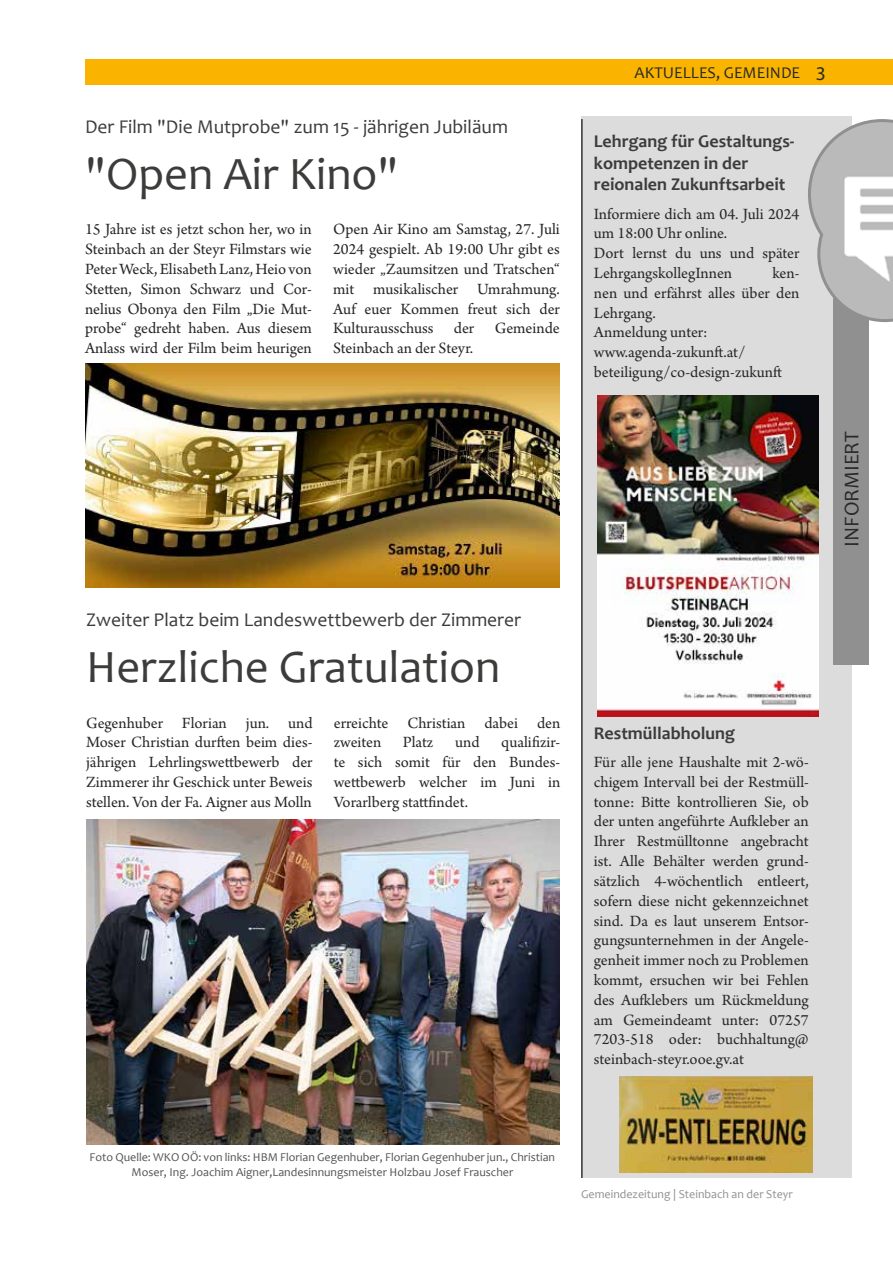
<style>
.page{position:relative;width:893px;height:1263px;background:#fff}
.page>*{position:absolute;margin:0;border:0;box-sizing:border-box;transform-origin:0 0}
.t1{font:46.5px "Candara";color:#3c3c3b}
.t2{font:21px "Candara";color:#282827}
.t3{font:19.5px "Candara";color:#3c3c3b}
.t4{font:700 18px/21.6px "Candara";color:#3c3c3b}
.t5{font:16.5px/19.8px "Arno Pro";color:#282827;text-align:justify}
.t6{font:16.5px "Candara";color:#282827}
.t7{font:12px/14.4px "Candara";color:#555454;text-align:center}
.t8{font:12px "Candara";color:#909090}
.s1{font-family:"Myriad Pro";font-size:19.5px}
</style>
<div class="page">
<div style="left:85px;top:60px;width:808px;height:25px;background:#fab400"></div>
<div style="left:581px;top:117px;width:270px;height:1061px;background:#dcdcdc"></div>
<div style="left:833px;top:267px;width:35px;height:397px;background:#909090"></div>
<svg style="left:808px;top:118px;width:85px;height:206px"></svg>
<hr style="left:581px;top:119px;width:2px;height:1059px;background:#343434">
<img style="left:86px;top:820px;width:474px;height:325px">
<img style="left:619px;top:1077px;width:194px;height:95px">
<img style="left:85px;top:364px;width:475px;height:224px">
<img style="left:598px;top:395px;width:220px;height:321px">
<p class="t3" style="left:85px;top:115px;width:424px">Der Film "Die Mutprobe" zum 15 - jährigen Jubiläum</p>
<h1 class="t1" style="left:85px;top:145px;width:315px">"Open Air Kino"</h1>
<p class="t5" style="left:85px;top:220px;width:228px">15 Jahre ist es jetzt schon her, wo in Steinbach an der Steyr Filmstars wie Peter Weck, Elisabeth Lanz, Heio von Stetten, Simon Schwarz und Cor&shy;nelius Obonya den Film „Die Mut&shy;probe“ gedreht haben. Aus diesem Anlass wird der Film beim heurigen</p>
<p class="t5" style="left:333px;top:220px;width:228px">Open Air Kino am Samstag, 27. Juli 2024 gespielt. Ab 19:00 Uhr gibt es wieder „Zaumsitzen und Tratschen“ mit musikalischer Umrahmung.<br>Auf euer Kommen freut sich der Kulturausschuss der Gemeinde Steinbach an der Steyr.</p>
<p class="t3" style="left:86px;top:608px;width:436px">Zweiter Platz beim Landeswettbewerb der Zimmerer</p>
<h1 class="t1" style="left:86px;top:638px;width:416px">Herzliche Gratulation</h1>
<p class="t5" style="left:86px;top:714px;width:228px">Gegenhuber Florian jun. und Moser Christian durften beim dies&shy;jährigen Lehrlingswettbewerb der Zimmerer ihr Geschick unter Beweis stellen. Von der Fa. Aigner aus Molln</p>
<p class="t5" style="left:334px;top:714px;width:228px">erreichte Christian dabei den zweiten</p>
<p class="t5" style="left:334px;top:733px;width:228px;text-indent:167px">qualifizir&shy;te sich somit für den Bundes&shy;wettbewerb welcher im Juni in Vorarlberg stattfindet.</p>
<p class="t5" style="left:403px;top:733px;width:32px">Platz</p>
<p class="t5" style="left:455px;top:733px;width:26px">und</p>
<p class="t6" style="left:635px;top:63px;width:193px">AKTUELLES, GEMEINDE <span class="s1">3</span></p>
<p class="t4" style="left:594px;top:130px;width:202px">Lehrgang für Gestaltungs&shy;kompetenzen in der reionalen Zukunftsarbeit</p>
<p class="t5" style="left:594px;top:205px;width:207px;text-align:left">Informiere dich am 04. Juli 2024 um 18:00 Uhr online.<br>Dort lernst du uns und später<br>LehrgangskollegInnen</p>
<p class="t5" style="left:594px;top:264px;width:207px;text-align:left;text-indent:178px">ken&shy;nen und erfährst alles über den<br>Lehrgang.<br>Anmeldung unter: www.agenda-zukunft.at/ beteiligung/co-design-zukunft</p>
<p class="t2" style="left:839px;top:547px;width:117px;rotate:-90deg">INFORMIERT</p>
<p class="t4" style="left:594px;top:722px;width:143px">Restmüllabholung</p>
<p class="t5" style="left:594px;top:753px;width:216px">Für alle jene Haushalte mit 2-wö&shy;chigem Intervall bei der Restmüll&shy;tonne: Bitte kontrollieren Sie, ob der unten angeführte Aufkleber an Ihrer Restmülltonne angebracht ist. Alle Behälter werden grund&shy;sätzlich 4-wöchentlich entleert, sofern diese nicht gekennzeichnet sind. Da es laut unserem Entsor&shy;gungsunternehmen in der Angele&shy;genheit immer noch zu Problemen kommt, ersuchen wir bei Fehlen des Aufklebers um Rückmeldung am Gemeindeamt unter: 07257<br>7203-518 oder: buchhaltung@ steinbach-steyr.ooe.gv.at</p>
<p class="t7" style="left:90px;top:1150px;width:467px">Foto Quelle: WKO OÖ: von links: HBM Florian Gegenhuber, Florian Gegenhuber jun., Christian<br>Moser, Ing. Joachim Aigner,Landesinnungsmeister Holzbau Josef Frauscher</p>
<p class="t8" style="left:581px;top:1186px;width:213px">Gemeindezeitung | Steinbach an der Steyr</p>
</div>
